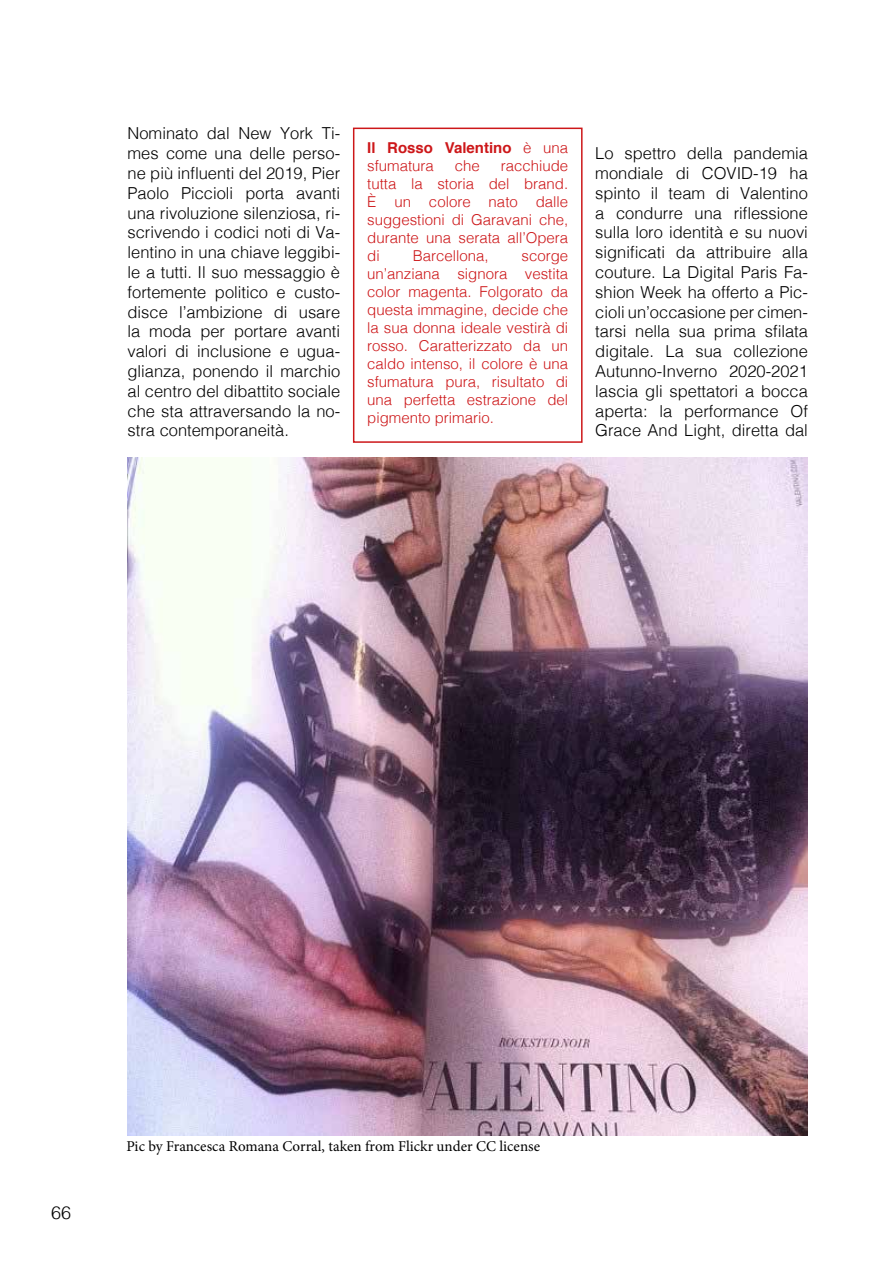
<style>
.page{position:relative;width:893px;height:1263px;background:#fff}
.page>*{position:absolute;margin:0;border:0;box-sizing:border-box;transform-origin:0 0}
.t1{font:300 18px "Helvetica";color:#000}
.t2{font:300 16.5px/19.8px "Helvetica";color:#000;text-align:justify}
.t3{font:300 15px/18px "Helvetica";color:#cd1719;text-align:justify}
.t4{font:15px "Minion Pro";color:#000}
.t5{font:700 15px/18px "Helvetica";color:#cd1719}
.s1{font-weight:300}
</style>
<div class="page">
<img style="left:128px;top:457px;width:680px;height:678px">
<div style="left:353px;top:128px;width:230px;height:315px;border:2px solid #cd1719"></div>
<p class="t2" style="left:128px;top:122px;width:214px">Nominato dal New York Ti&shy;mes come una delle perso&shy;ne più influenti del 2019, Pier Paolo Piccioli porta avanti una rivoluzione silenziosa, ri&shy;scrivendo i codici noti di Va&shy;lentino in una chiave leggibi&shy;le a tutti. Il suo messaggio è fortemente politico e custo&shy;disce l’ambizione di usare la moda per portare avanti valori di inclusione e ugua&shy;glianza, ponendo il marchio al centro del dibattito sociale che sta attraversando la no&shy;stra contemporaneità.</p>
<p class="t5" style="left:367px;top:139px;width:203px">Il Rosso Valentino <span class="s1">è una sfumatura</span></p>
<p class="t3" style="left:367px;top:156px;width:203px;text-indent:134px">racchiude tutta la storia del brand.<br>È un colore nato dalle suggestioni di Garavani che, durante una serata all’Opera di</p>
<p class="t3" style="left:455px;top:156px;width:27px">che</p>
<p class="t3" style="left:413px;top:246px;width:77px">Barcellona,</p>
<p class="t3" style="left:367px;top:246px;width:203px;text-indent:154px">scorge un’anziana signora vestita color magenta. Folgorato da questa immagine, decide che la sua donna ideale vestirà di rosso. Caratterizzato da un caldo intenso, il colore è una sfumatura pura, risultato di una perfetta estrazione del pigmento primario.</p>
<p class="t2" style="left:595px;top:142px;width:214px">Lo spettro della pandemia mondiale di COVID-19 ha spinto il team di Valentino a condurre una riflessione sulla loro identità e su nuovi significati da attribuire alla couture. La Digital Paris Fa&shy;shion Week ha offerto a Pic&shy;cioli un’occasione per cimen&shy;tarsi nella sua prima sfilata digitale. La sua collezione Autunno-Inverno 2020-2021 lascia gli spettatori a bocca aperta: la performance Of Grace And Light, diretta dal</p>
<p class="t1" style="left:51px;top:1197px;width:22px">66</p>
<p class="t4" style="left:126px;top:1136px;width:415px">Pic by Francesca Romana Corral, taken from Flickr under CC license</p>
</div>
